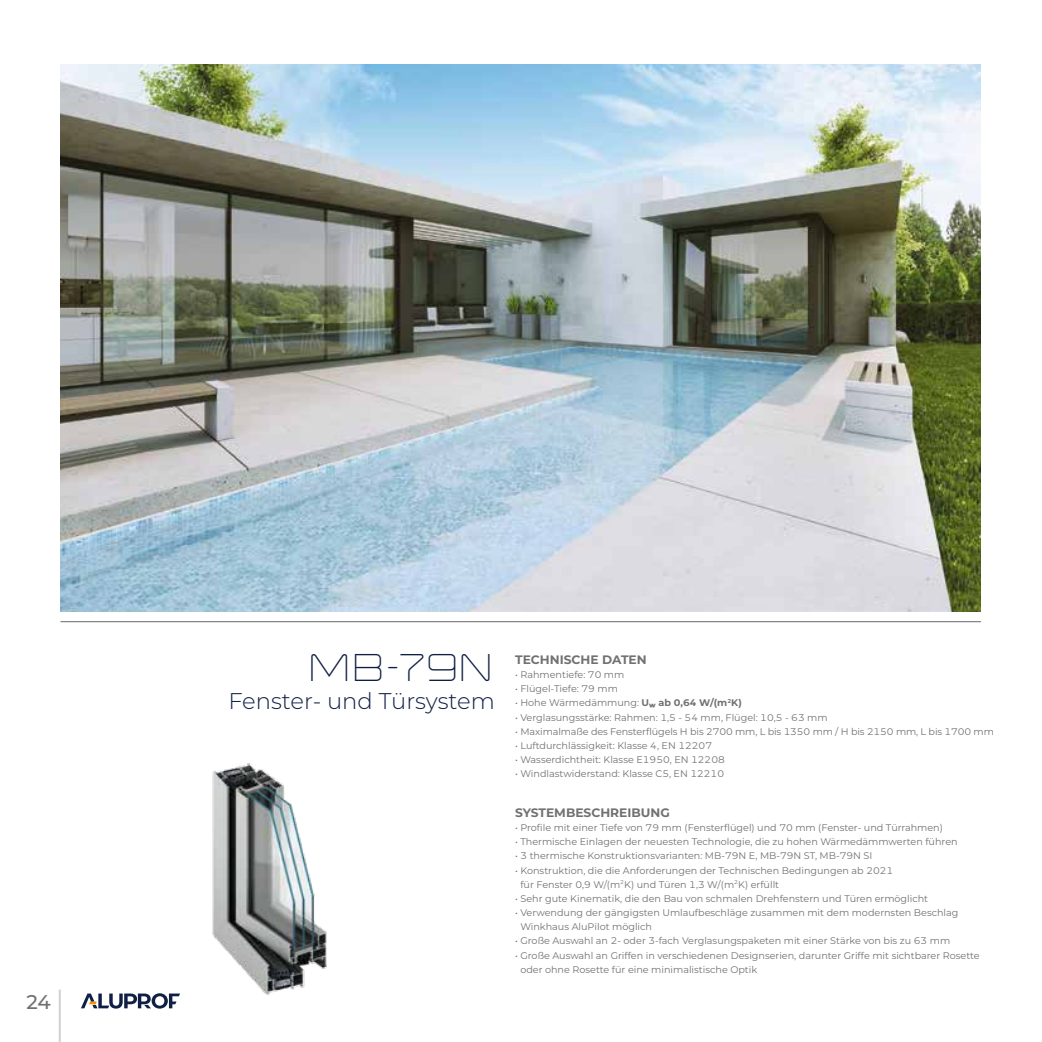
<style>
.page{position:relative;width:1042px;height:1042px;background:#fff}
.page>*{position:absolute;margin:0;border:0;box-sizing:border-box;transform-origin:0 0}
.t1{font:300 36.93px "Ronduit Capitals";color:#101f44}
.t2{font:300 22.75px "Aluprof Sans";color:#101f44}
.t3{font:500 19.78px "Aluprof Sans";color:#707172}
.t4{font:700 12.25px "Aluprof Sans";color:#707172}
.t5{font:9.62px/14.2px "Aluprof Sans";color:#707172}
.s1{font-weight:700}
</style>
<div class="page">
<hr style="left:59px;top:989px;width:2px;height:53px;background:#d0d1d2">
<svg style="left:81px;top:993px;width:99px;height:15px"></svg>
<img style="left:61px;top:64px;width:920px;height:547px">
<hr style="left:61px;top:621px;width:920px;height:1px;background:#707172">
<img style="left:212px;top:763px;width:115px;height:232px">
<h3 class="t3" style="left:26px;top:988px;width:26px">24</h3>
<h1 class="t1" style="left:308px;top:644px;width:188px">MB-79N</h1>
<h2 class="t2" style="left:228px;top:685px;width:268px">Fenster- und Türsystem</h2>
<p class="t4" style="left:515px;top:651px;width:133px">TECHNISCHE DATEN</p>
<p class="t5" style="left:515px;top:667px;width:111px">• Rahmentiefe: 70 mm</p>
<p class="t5" style="left:515px;top:681px;width:104px">• Flügel-Tiefe: 79 mm</p>
<p class="t5" style="left:515px;top:696px;width:228px">• Hohe Wärmedämmung: <span class="s1">Uw ab 0,64 W/(m</span><sup>2</sup><span class="s1">K)</span></p>
<p class="t5" style="left:515px;top:710px;width:314px">• Verglasungsstärke: Rahmen: 1,5 - 54 mm, Flügel: 10,5 - 63 mm</p>
<p class="t5" style="left:515px;top:724px;width:480px">• Maximalmaße des Fensterflügels H bis 2700 mm, L bis 1350 mm / H bis 2150 mm, L bis 1700 mm</p>
<p class="t5" style="left:515px;top:738px;width:198px">• Luftdurchlässigkeit: Klasse 4, EN 12207</p>
<p class="t5" style="left:515px;top:752px;width:211px">• Wasserdichtheit: Klasse E1950, EN 12208</p>
<p class="t5" style="left:515px;top:766px;width:210px">• Windlastwiderstand: Klasse C5, EN 12210</p>
<p class="t4" style="left:515px;top:803px;width:156px">SYSTEMBESCHREIBUNG</p>
<p class="t5" style="left:515px;top:820px;width:429px">• Profile mit einer Tiefe von 79 mm (Fensterflügel) und 70 mm (Fenster- und Türrahmen)</p>
<p class="t5" style="left:515px;top:834px;width:444px">• Thermische Einlagen der neuesten Technologie, die zu hohen Wärmedämmwerten führen</p>
<p class="t5" style="left:515px;top:848px;width:359px">• 3 thermische Konstruktionsvarianten: MB-79N E, MB-79N ST, MB-79N SI</p>
<p class="t5" style="left:520px;top:863px;width:374px;text-indent:-5px">• Konstruktion, die die Anforderungen der Technischen Bedingungen ab 2021 für Fenster 0,9 W/(m<sup>2</sup>K) und Türen 1,3 W/(m<sup>2</sup>K) erfüllt</p>
<p class="t5" style="left:515px;top:891px;width:414px">• Sehr gute Kinematik, die den Bau von schmalen Drehfenstern und Türen ermöglicht</p>
<p class="t5" style="left:520px;top:905px;width:439px;text-indent:-5px">• Verwendung der gängigsten Umlaufbeschläge zusammen mit dem modernsten Beschlag<br>Winkhaus AluPilot möglich</p>
<p class="t5" style="left:515px;top:933px;width:437px">• Große Auswahl an 2- oder 3-fach Verglasungspaketen mit einer Stärke von bis zu 63 mm</p>
<p class="t5" style="left:520px;top:948px;width:461px;text-indent:-5px">• Große Auswahl an Griffen in verschiedenen Designserien, darunter Griffe mit sichtbarer Rosette oder ohne Rosette für eine minimalistische Optik</p>
</div>
